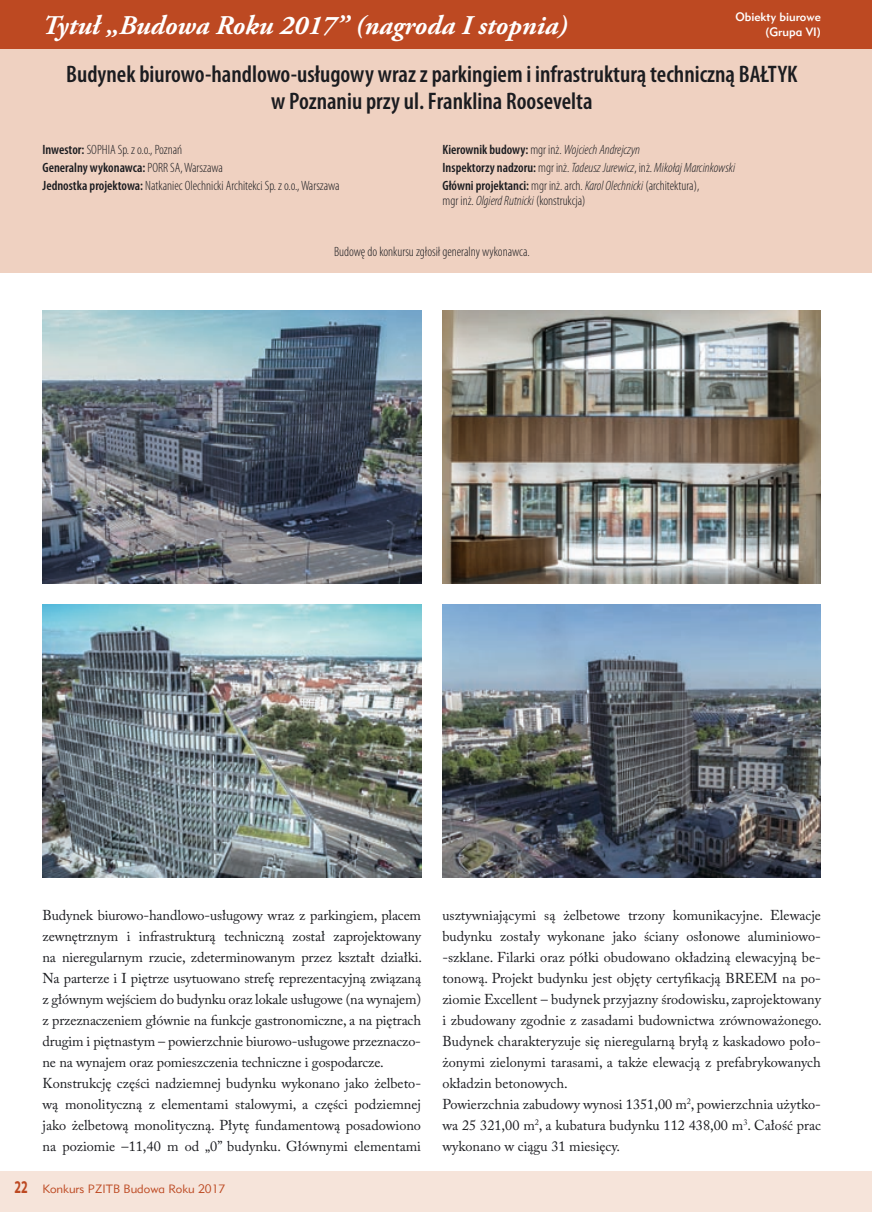
<style>
.page{position:relative;width:872px;height:1212px;background:#fff}
.page>*{position:absolute;margin:0;border:0;box-sizing:border-box;transform-origin:0 0}
.t1{font:italic 700 27px "Adobe Garamond Pro";color:#fff}
.t2{font:600 condensed 24px/27px "Myriad Pro";color:#1b1c20;text-align:center}
.t3{font:14.25px/21px "Adobe Caslon Pro";color:#1b1c20}
.t4{font:300 condensed 13.5px/18px "Myriad Pro";color:#1b1c20}
.t5{font:italic 300 condensed 13.5px/18px "Myriad Pro";color:#1b1c20}
.t6{font:12px "Geometric 415 Lt EU";color:#bd4922}
.t7{font:12px/14.4px "Geometric 415 Md EU";color:#fff;text-align:right}
.s1{font-weight:600}
.s2{font-weight:600;font-style:normal}
.s3{font-style:normal}
.s4{font-style:italic}
.s5{font-family:"Myriad Pro";font-weight:700;font-size:18px}
</style>
<div class="page">
<div style="left:0;top:0;width:872px;height:272px;background:#efd1c1"></div>
<div style="left:0;top:0;width:872px;height:49px;background:#bd4922"></div>
<div style="left:0;top:1171px;width:872px;height:41px;background:#f6e4da"></div>
<img style="left:43px;top:310px;width:378px;height:273px">
<img style="left:43px;top:604px;width:378px;height:273px">
<img style="left:442px;top:310px;width:379px;height:273px">
<img style="left:442px;top:604px;width:379px;height:273px">
<h1 class="t1" style="left:43px;top:10px;width:526px">Tytuł „Budowa Roku 2017” (nagroda I stopnia)</h1>
<p class="t7" style="left:735px;top:10px;width:87px">Obiekty biurowe (Grupa VI)</p>
<h2 class="t2" style="left:66px;top:61px;width:733px">Budynek biurowo-handlowo-usługowy wraz z parkingiem i infrastrukturą techniczną BAŁTYK w Poznaniu przy ul. Franklina Roosevelta</h2>
<p class="t4" style="left:43px;top:140px;width:299px"><span class="s1">Inwestor:</span> SOPHIA Sp. z o.o., Poznań<br><span class="s1">Generalny wykonawca:</span> PORR SA, Warszawa<br><span class="s1">Jednostka projektowa:</span> Natkaniec Olechnicki Architekci Sp. z o.o., Warszawa</p>
<p class="t5" style="left:442px;top:141px;width:294px"><span class="s2">Kierownik budowy:</span> <span class="s3">mgr inż.</span> Wojciech Andrejczyn<br><span class="s2">Inspektorzy nadzoru:</span> <span class="s3">mgr inż.</span> Tadeusz Jurewicz<span class="s3">, inż.</span> Mikołaj Marcinkowski<br><span class="s2">Główni projektanci:</span> <span class="s3">mgr inż. arch.</span> Karol Olechnicki <span class="s3">(architektura),</span></p>
<p class="t4" style="left:442px;top:191px;width:145px">mgr inż. <span class="s4">Olgierd Rutnicki</span> (konstrukcja)</p>
<p class="t4" style="left:334px;top:243px;width:197px">Budowę do konkursu zgłosił generalny wykonawca.</p>
<p class="t3" style="left:43px;top:904px;width:381px">Budynek biurowo-handlowo-usługowy wraz z parkingiem, placem zewnętrznym i infrastrukturą techniczną został zaprojektowany na nieregularnym rzucie, zdeterminowanym przez kształt działki.<br>Na parterze i I piętrze usytuowano strefę reprezentacyjną związaną z głównym wejściem do budynku oraz lokale usługowe (na wynajem) z przeznaczeniem głównie na funkcje gastronomiczne, a na piętrach drugim i piętnastym – powierzchnie biurowo-usługowe przeznaczo&shy;ne na wynajem oraz pomieszczenia techniczne i gospodarcze.<br>Konstrukcję części nadziemnej budynku wykonano jako żelbeto&shy;wą monolityczną z elementami stalowymi, a części podziemnej jako żelbetową monolityczną. Płytę fundamentową posadowiono na poziomie –11,40 m od „0” budynku. Głównymi elementami</p>
<p class="t3" style="left:442px;top:904px;width:381px">usztywniającymi są żelbetowe trzony komunikacyjne. Elewacje budynku zostały wykonane jako ściany osłonowe aluminiowo--szklane. Filarki oraz półki obudowano okładziną elewacyjną be&shy;tonową. Projekt budynku jest objęty certyfikacją BREEM na po&shy;ziomie Excellent – budynek przyjazny środowisku, zaprojektowany i zbudowany zgodnie z zasadami budownictwa zrównoważonego.<br>Budynek charakteryzuje się nieregularną bryłą z kaskadowo poło&shy;żonymi zielonymi tarasami, a także elewacją z prefabrykowanych okładzin betonowych.<br>Powierzchnia zabudowy wynosi 1351,00 m<sup>2</sup>, powierzchnia użytko&shy;wa 25 321,00 m<sup>2</sup>, a kubatura budynku 112 438,00 m<sup>3</sup>. Całość prac wykonano w ciągu 31 miesięcy.</p>
<p class="t6" style="left:15px;top:1181px;width:212px"><span class="s5">22</span> Konkurs PZITB Budowa Roku 2017</p>
</div>
